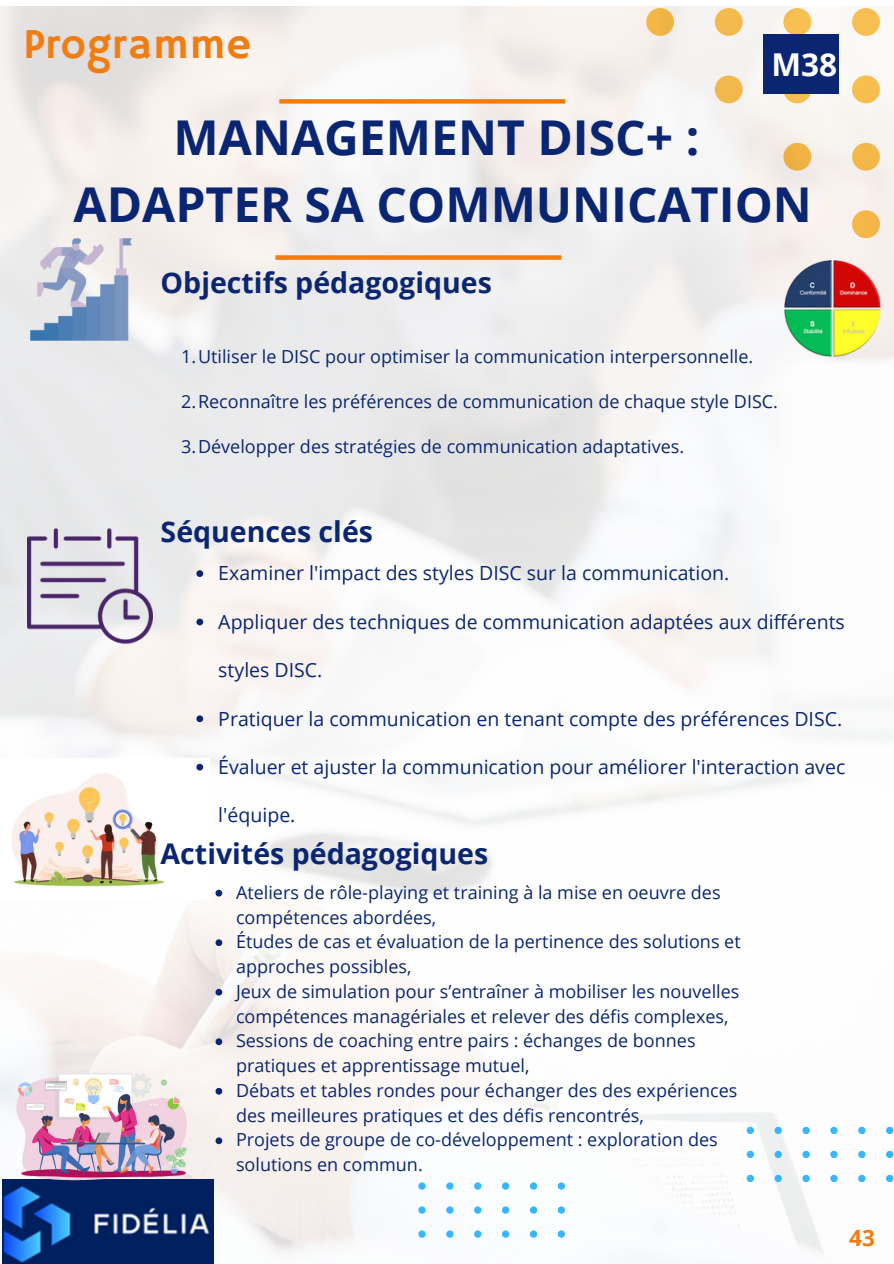
<style>
.page{position:relative;width:894px;height:1264px;background:#fff}
.page>*{position:absolute;margin:0;border:0;box-sizing:border-box;transform-origin:0 0}
.t1{font:700 48px/66.3px "Open Sans";color:#0a2672;text-align:center}
.t2{font:42.75px "Hammersmith One";letter-spacing:.02em;color:#f17c10}
.t3{font:700 31.5px "Open Sans";color:#fff}
.t4{font:700 28.5px "Open Sans";color:#0a2672}
.t5{font:700 22.5px "Open Sans";color:#f17c10}
.t6{font:19.5px "Open Sans";color:#0a2672}
.t7{font:18px/24.8px "Open Sans";color:#0a2672}
</style>
<div class="page">
<img style="left:0;top:7px;width:893px;height:1256px">
<img style="left:27px;top:524px;width:125px;height:125px">
<img style="left:0;top:758px;width:209px;height:141px">
<svg style="left:557px;top:1230px;width:8px;height:7px"></svg>
<svg style="left:529px;top:1230px;width:8px;height:7px"></svg>
<svg style="left:502px;top:1230px;width:7px;height:7px"></svg>
<svg style="left:474px;top:1230px;width:7px;height:7px"></svg>
<svg style="left:446px;top:1230px;width:7px;height:7px"></svg>
<svg style="left:418px;top:1230px;width:7px;height:7px"></svg>
<svg style="left:557px;top:1206px;width:8px;height:7px"></svg>
<svg style="left:529px;top:1206px;width:8px;height:7px"></svg>
<svg style="left:502px;top:1206px;width:7px;height:7px"></svg>
<svg style="left:474px;top:1206px;width:7px;height:7px"></svg>
<svg style="left:446px;top:1206px;width:7px;height:7px"></svg>
<svg style="left:418px;top:1206px;width:7px;height:7px"></svg>
<svg style="left:557px;top:1182px;width:8px;height:7px"></svg>
<svg style="left:529px;top:1182px;width:8px;height:7px"></svg>
<svg style="left:502px;top:1182px;width:7px;height:7px"></svg>
<svg style="left:474px;top:1182px;width:7px;height:7px"></svg>
<svg style="left:446px;top:1182px;width:7px;height:7px"></svg>
<svg style="left:418px;top:1182px;width:7px;height:7px"></svg>
<svg style="left:885px;top:1174px;width:8px;height:8px"></svg>
<svg style="left:857px;top:1174px;width:8px;height:8px"></svg>
<svg style="left:830px;top:1174px;width:7px;height:8px"></svg>
<svg style="left:802px;top:1174px;width:7px;height:8px"></svg>
<svg style="left:774px;top:1174px;width:7px;height:8px"></svg>
<svg style="left:746px;top:1174px;width:7px;height:8px"></svg>
<svg style="left:885px;top:1150px;width:8px;height:8px"></svg>
<svg style="left:857px;top:1150px;width:8px;height:8px"></svg>
<svg style="left:830px;top:1150px;width:7px;height:8px"></svg>
<svg style="left:802px;top:1150px;width:7px;height:8px"></svg>
<svg style="left:774px;top:1150px;width:7px;height:8px"></svg>
<svg style="left:746px;top:1150px;width:7px;height:8px"></svg>
<svg style="left:885px;top:1126px;width:8px;height:8px"></svg>
<svg style="left:857px;top:1126px;width:8px;height:8px"></svg>
<svg style="left:830px;top:1126px;width:7px;height:8px"></svg>
<svg style="left:802px;top:1126px;width:7px;height:8px"></svg>
<svg style="left:774px;top:1126px;width:7px;height:8px"></svg>
<svg style="left:746px;top:1126px;width:7px;height:8px"></svg>
<img style="left:3px;top:1179px;width:210px;height:84px">
<div style="left:275px;top:255px;width:286px;height:5px;background:#f17c10"></div>
<div style="left:279px;top:99px;width:286px;height:5px;background:#f17c10"></div>
<div style="left:762px;top:34px;width:75px;height:59px;background:#0a2672"></div>
<img style="left:3px;top:1064px;width:198px;height:124px">
<svg style="left:196px;top:570px;width:7px;height:7px"></svg>
<svg style="left:196px;top:618px;width:7px;height:7px"></svg>
<svg style="left:196px;top:715px;width:7px;height:7px"></svg>
<svg style="left:196px;top:763px;width:7px;height:7px"></svg>
<svg style="left:215px;top:889px;width:7px;height:7px"></svg>
<svg style="left:215px;top:939px;width:7px;height:7px"></svg>
<svg style="left:215px;top:988px;width:7px;height:7px"></svg>
<svg style="left:215px;top:1038px;width:7px;height:7px"></svg>
<svg style="left:215px;top:1087px;width:7px;height:7px"></svg>
<svg style="left:215px;top:1137px;width:7px;height:7px"></svg>
<img style="left:25px;top:234px;width:112px;height:111px">
<img style="left:784px;top:260px;width:95px;height:96px">
<h1 class="t2" style="left:23px;top:19px;width:229px">Programme</h1>
<p class="t3" style="left:771px;top:42px;width:67px">M38</p>
<p class="t1" style="left:74px;top:103px;width:739px">MANAGEMENT DISC+ :<br>ADAPTER SA COMMUNICATION</p>
<p class="t4" style="left:160px;top:262px;width:332px">Objectifs pédagogiques</p>
<p class="t7" style="left:181px;top:344px;width:573px">1.Utiliser le DISC pour optimiser la communication interpersonnelle.</p>
<p class="t7" style="left:181px;top:389px;width:598px">2.Reconnaître les préférences de communication de chaque style DISC.</p>
<p class="t7" style="left:181px;top:434px;width:504px">3.Développer des stratégies de communication adaptatives.</p>
<p class="t4" style="left:160px;top:511px;width:214px">Séquences clés</p>
<h4 class="t6" style="left:218px;top:559px;width:512px">Examiner l'impact des styles DISC sur la communication.</h4>
<p class="t6" style="left:218px;top:608px;width:628px">Appliquer des techniques de communication adaptées aux différents</p>
<p class="t6" style="left:218px;top:656px;width:106px">styles DISC.</p>
<p class="t6" style="left:218px;top:704px;width:625px">Pratiquer la communication en tenant compte des préférences DISC.</p>
<p class="t6" style="left:218px;top:753px;width:628px">Évaluer et ajuster la communication pour améliorer l'interaction avec</p>
<p class="t6" style="left:218px;top:801px;width:79px">l'équipe.</p>
<h4 class="t4" style="left:160px;top:833px;width:329px">Activités pédagogiques</h4>
<p class="t7" style="left:236px;top:879px;width:486px">Ateliers de rôle-playing et training à la mise en oeuvre des compétences abordées,</p>
<p class="t7" style="left:236px;top:929px;width:506px">Études de cas et évaluation de la pertinence des solutions et approches possibles,</p>
<p class="t7" style="left:236px;top:978px;width:505px">Jeux de simulation pour s’entraîner à mobiliser les nouvelles compétences managériales et relever des défis complexes,</p>
<h4 class="t7" style="left:236px;top:1028px;width:461px">Sessions de coaching entre pairs : échanges de bonnes pratiques et apprentissage mutuel,</h4>
<p class="t7" style="left:236px;top:1077px;width:503px">Débats et tables rondes pour échanger des des expériences des meilleures pratiques et des défis rencontrés,</p>
<p class="t7" style="left:236px;top:1127px;width:483px">Projets de groupe de co-développement : exploration des solutions en commun.</p>
<p class="t5" style="left:849px;top:1221px;width:27px">43</p>
</div>
